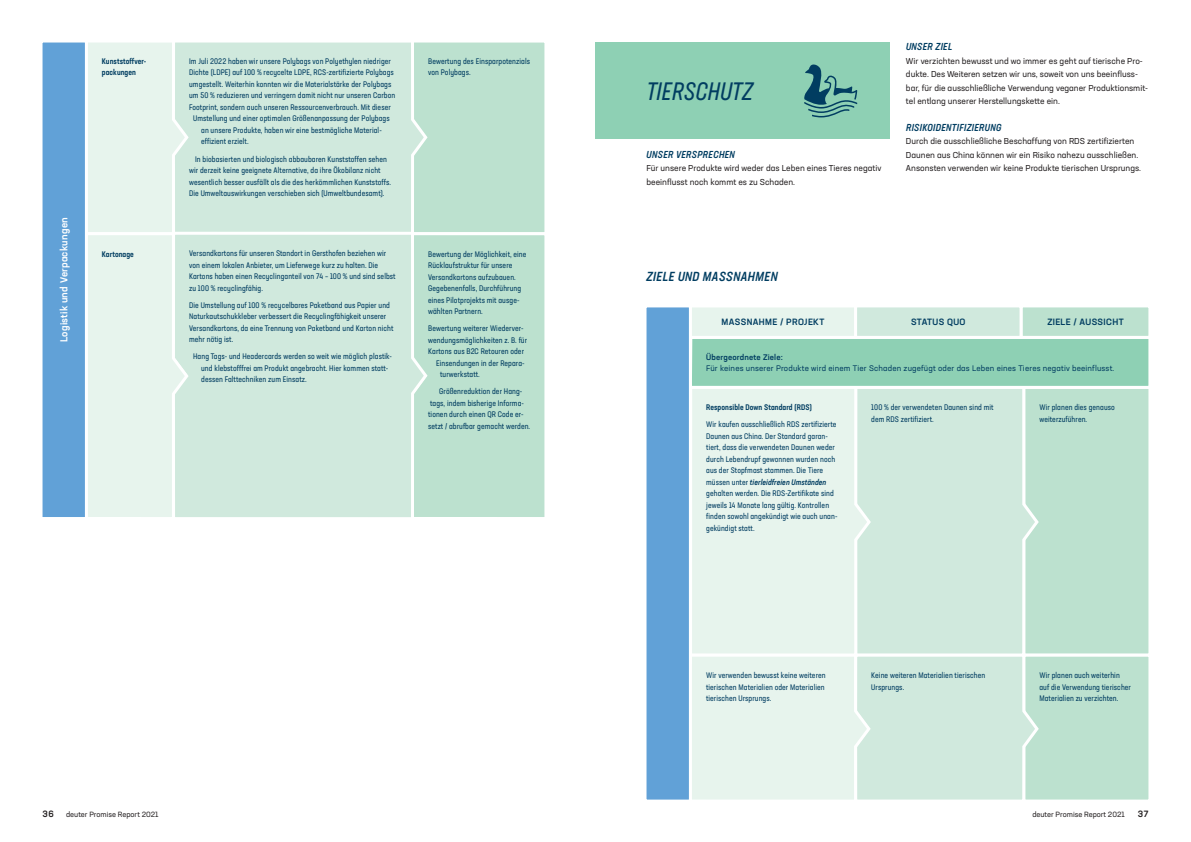
<style>
.page{position:relative;width:1191px;height:842px;background:#fff}
.page>*{position:absolute;margin:0;border:0;box-sizing:border-box;transform-origin:0 0}
.t1{font:italic 25px "Neusa Next Std Compact";letter-spacing:.01em;color:#013d61}
.t2{font:italic 500 condensed 13px "Neusa Next Std";letter-spacing:.035em;color:#013d61}
.t3{font:italic 500 condensed 10px "Neusa Next Std";letter-spacing:.035em;color:#013d61}
.t4{font:500 10px "Neusa Next Std";letter-spacing:.02em;color:#fff}
.t5{font:500 9px "Neusa Next Std";letter-spacing:.04em;color:#013d61}
.t6{font:500 9px "Neusa Next Std";color:#231f20}
.t7{font:8.5px/13.5px "Neusa Next Std";color:#231f20}
.t8{font:condensed 8px/11.5px "Neusa Next Std";letter-spacing:.01em;color:#013d61}
.t9{font:8px "Neusa Next Std";letter-spacing:.02em;color:#013d61}
.t10{font:500 condensed 8px/11.5px "Neusa Next Std";letter-spacing:.01em;color:#013d61}
.t11{font:500 8px "Neusa Next Std";letter-spacing:.02em;color:#013d61}
.t12{font:7.5px "Neusa Next Std";color:#231f20}
.s1{font-weight:500;font-style:italic}
</style>
<div class="page">
<div style="left:430px;top:42px;width:115px;height:189px;background:#bce1cf"></div>
<div style="left:430px;top:231px;width:115px;height:286px;background:#bce1cf"></div>
<svg style="left:191px;top:42px;width:239px;height:475px;background:#cfe8dc"></svg>
<svg style="left:42px;top:42px;width:149px;height:475px;background:#bfdbe6"></svg>
<svg style="left:646px;top:307px;width:503px;height:493px;background:#c5e3db"></svg>
<div style="left:595px;top:43px;width:295px;height:96px;background:#8ed0b4"></div>
<svg style="left:804px;top:64px;width:53px;height:53px"></svg>
<p class="t10" style="left:102px;top:55px;width:46px">Kunststoffver&shy;packungen</p>
<p class="t4" style="left:58px;top:342px;width:126px;rotate:-90deg">Logistik und Verpackungen</p>
<p class="t10" style="left:102px;top:248px;width:34px">Kartonage</p>
<p class="t8" style="left:189px;top:55px;width:203px">Im Juli 2022 haben wir unsere Polybags von Polyethylen niedriger</p>
<p class="t8" style="left:189px;top:67px;width:206px">Dichte (LDPE) auf 100 % recycelte LDPE, RCS-zertifizierte Polybags</p>
<p class="t8" style="left:189px;top:78px;width:204px">umgestellt. Weiterhin konnten wir die Materialstärke der Polybags</p>
<p class="t8" style="left:189px;top:90px;width:208px">um 50 % reduzieren und verringern damit nicht nur unseren Carbon</p>
<p class="t8" style="left:189px;top:101px;width:203px">Footprint, sondern auch unseren Ressourcenverbrauch. Mit dieser</p>
<p class="t8" style="left:193px;top:113px;width:198px">Umstellung und einer optimalen Größenanpassung der Polybags</p>
<p class="t8" style="left:201px;top:124px;width:182px">an unsere Produkte, haben wir eine bestmögliche Material-</p>
<p class="t8" style="left:201px;top:136px;width:49px">effizient erzielt.</p>
<p class="t8" style="left:189px;top:153px;width:203px;text-indent:6px">In biobasierten und biologisch abbaubaren Kunststoffen sehen wir derzeit keine geeignete Alternative, da ihre Ökobilanz nicht wesentlich besser ausfällt als die des herkömmlichen Kunststoffs.<br>Die Umweltauswirkungen verschieben sich (Umweltbundesamt).</p>
<p class="t8" style="left:189px;top:247px;width:208px">Versandkartons für unseren Standort in Gersthofen beziehen wir von einem lokalen Anbieter, um Lieferwege kurz zu halten. Die Kartons haben einen Recyclinganteil von 74 – 100 % und sind selbst zu 100 % recyclingfähig.</p>
<p class="t8" style="left:189px;top:299px;width:206px">Die Umstellung auf 100 % recycelbares Paketband aus Papier und Naturkautschukkleber verbessert die Recyclingfähigkeit unserer Versandkartons, da eine Trennung von Paketband und Karton nicht mehr nötig ist.</p>
<p class="t8" style="left:201px;top:351px;width:192px;text-indent:-8px">Hang Tags- und Headercards werden so weit wie möglich plastik&shy;und klebstofffrei am Produkt angebracht. Hier kommen statt&shy;dessen Falttechniken zum Einsatz.</p>
<p class="t8" style="left:428px;top:55px;width:103px">Bewertung des Einsparpotenzials von Polybags.</p>
<p class="t8" style="left:428px;top:248px;width:100px">Bewertung der Möglichkeit, eine<br>Rücklaufstruktur für unsere<br>Versandkartons aufzubauen.<br>Gegebenenfalls, Durchführung eines Pilotprojekts mit ausge&shy;wählten Partnern.</p>
<p class="t8" style="left:428px;top:322px;width:97px">Bewertung weiterer Wiederver-</p>
<p class="t8" style="left:428px;top:334px;width:100px">wendungsmöglichkeiten z. B. für</p>
<p class="t8" style="left:428px;top:345px;width:97px">Kartons aus B2C Retouren oder</p>
<p class="t8" style="left:436px;top:357px;width:90px">Einsendungen in der Repara-</p>
<p class="t8" style="left:440px;top:368px;width:41px">turwerkstatt.</p>
<p class="t8" style="left:428px;top:386px;width:103px;text-indent:11px">Größenreduktion der Hang&shy;tags, indem bisherige Informa&shy;tionen durch einen QR Code er&shy;setzt / abrufbar gemacht werden.</p>
<h1 class="t1" style="left:646px;top:76px;width:108px">TIERSCHUTZ</h1>
<p class="t3" style="left:646px;top:148px;width:90px">UNSER VERSPRECHEN</p>
<p class="t7" style="left:646px;top:161px;width:236px">Für unsere Produkte wird weder das Leben eines Tieres negativ beeinflusst noch kommt es zu Schaden.</p>
<p class="t3" style="left:906px;top:40px;width:48px">UNSER ZIEL</p>
<p class="t7" style="left:906px;top:54px;width:244px">Wir verzichten bewusst und wo immer es geht auf tierische Pro&shy;dukte. Des Weiteren setzen wir uns, soweit von uns beeinfluss&shy;bar, für die ausschließliche Verwendung veganer Produktionsmit&shy;tel entlang unserer Herstellungskette ein.</p>
<p class="t3" style="left:906px;top:121px;width:97px">RISIKOIDENTIFIZIERUNG</p>
<p class="t7" style="left:906px;top:134px;width:237px">Durch die ausschließliche Beschaffung von RDS zertifizierten<br>Daunen aus China können wir ein Risiko nahezu ausschließen.<br>Ansonsten verwenden wir keine Produkte tierischen Ursprungs.</p>
<h2 class="t2" style="left:646px;top:268px;width:133px">ZIELE UND MASSNAHMEN</h2>
<p class="t5" style="left:721px;top:316px;width:104px">MASSNAHME / PROJEKT</p>
<p class="t5" style="left:911px;top:316px;width:56px">STATUS QUO</p>
<p class="t5" style="left:1047px;top:316px;width:78px">ZIELE / AUSSICHT</p>
<p class="t11" style="left:706px;top:352px;width:78px">Übergeordnete Ziele:</p>
<p class="t9" style="left:706px;top:363px;width:410px">Für keines unserer Produkte wird einem Tier Schaden zugefügt oder das Leben eines Tieres negativ beeinflusst.</p>
<p class="t10" style="left:706px;top:401px;width:107px">Responsible Down Standard (RDS)</p>
<p class="t8" style="left:706px;top:419px;width:133px">Wir kaufen ausschließlich RDS zertifizierte Daunen aus China. Der Standard garan&shy;tiert, dass die verwendeten Daunen weder durch Lebendrupf gewonnen wurden noch aus der Stopfmast stammen. Die Tiere müssen unter <span class="s1">tierleidfreien Umständen </span>gehalten werden. Die RDS-Zertifikate sind jeweils 14 Monate lang gültig. Kontrollen finden sowohl angekündigt wie auch unan&shy;gekündigt statt.</p>
<p class="t8" style="left:871px;top:402px;width:124px">100 % der verwendeten Daunen sind mit dem RDS zertifiziert.</p>
<p class="t8" style="left:1039px;top:402px;width:77px">Wir planen dies genauso weiterzuführen.</p>
<p class="t8" style="left:706px;top:669px;width:121px">Wir verwenden bewusst keine weiteren tierischen Materialien oder Materialien tierischen Ursprungs.</p>
<p class="t8" style="left:871px;top:669px;width:115px">Keine weiteren Materialien tierischen<br>Ursprungs.</p>
<p class="t8" style="left:1039px;top:669px;width:93px">Wir planen auch weiterhin auf die Verwendung tierischer<br>Materialien zu verzichten.</p>
<p class="t6" style="left:43px;top:808px;width:13px">36</p>
<p class="t12" style="left:66px;top:810px;width:94px">deuter Promise Report 2021</p>
<p class="t12" style="left:1032px;top:809px;width:94px">deuter Promise Report 2021</p>
<p class="t6" style="left:1137px;top:808px;width:12px">37</p>
</div>
